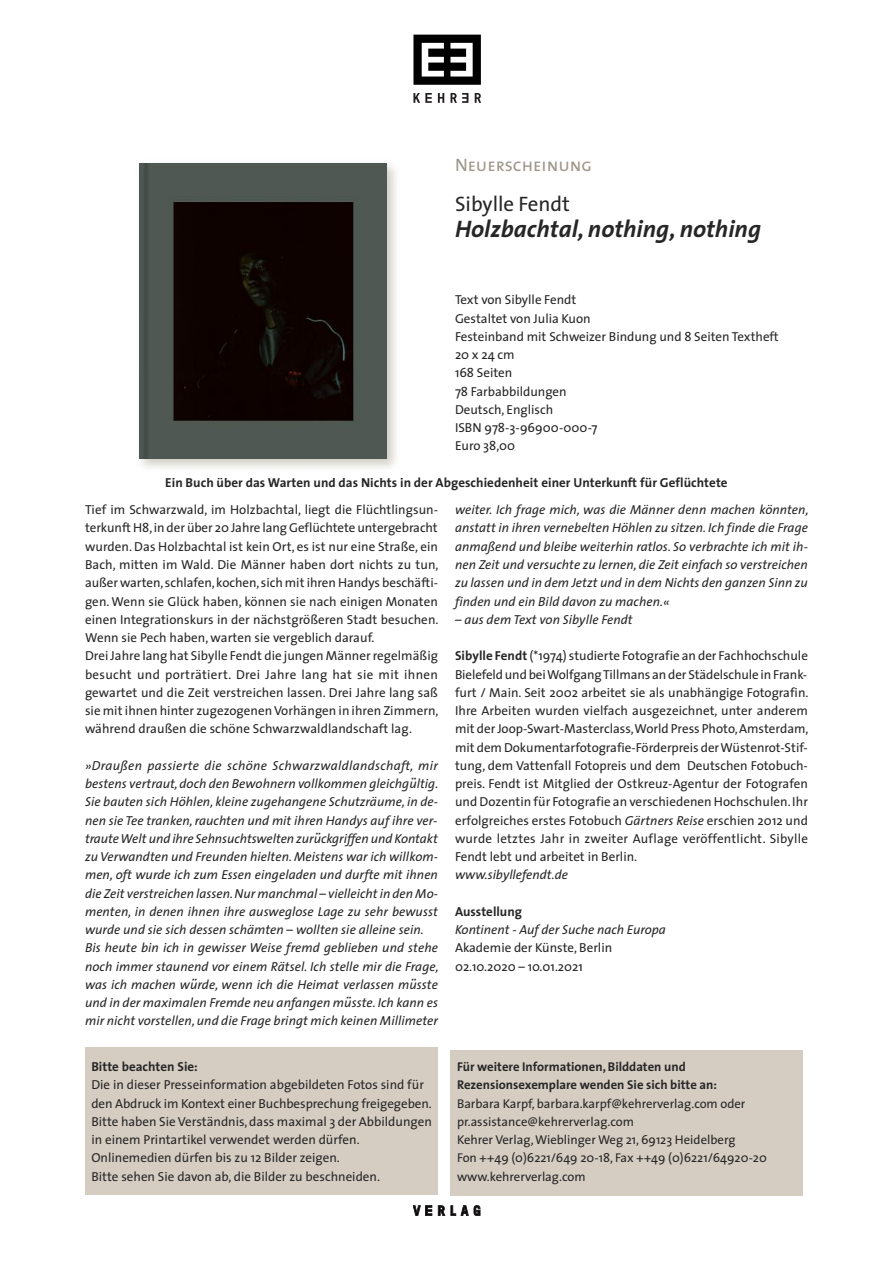
<style>
.page{position:relative;width:893px;height:1263px;background:#fff}
.page>*{position:absolute;margin:0;border:0;box-sizing:border-box;transform-origin:0 0}
.t1{font:italic 700 24px "The Sans";color:#272627}
.t2{font:21px "The Sans";color:#272627}
.t3{font:18px "The Sans Caps";color:#a0988c}
.t4{font:13.05px/18.3px "The Sans";color:#272627}
.t5{font:italic 13.05px/18.3px "The Sans";letter-spacing:.005em;color:#272627}
.t6{font:700 13.05px "The Sans";letter-spacing:.005em;color:#272627}
.t7{font:12.75px/18.3px "The Sans";color:#272627}
.t8{font:700 12.75px/18.3px "The Sans";color:#272627}
.s1{font-family:"Menlo";font-weight:700}
.s2{font-weight:700}
.s3{font-style:italic}
</style>
<div class="page">
<svg style="left:475px;top:93px;width:6px;height:10px"></svg>
<svg style="left:413px;top:93px;width:19px;height:10px"></svg>
<svg style="left:438px;top:93px;width:6px;height:10px"></svg>
<svg style="left:450px;top:93px;width:18px;height:10px"></svg>
<svg style="left:413px;top:35px;width:68px;height:50px"></svg>
<svg style="left:438px;top:1205px;width:7px;height:11px"></svg>
<svg style="left:451px;top:1205px;width:29px;height:11px"></svg>
<svg style="left:413px;top:1205px;width:19px;height:11px"></svg>
<div style="left:85px;top:1047px;width:353px;height:148px;background:#d5cdc1"></div>
<img style="left:139px;top:163px;width:257px;height:306px">
<img style="left:139px;top:163px;width:247px;height:295px">
<div style="left:450px;top:1050px;width:353px;height:146px;background:#d5cdc1"></div>
<h3 class="t3" style="left:455px;top:159px;width:139px">Neuerscheinung</h3>
<h2 class="t2" style="left:455px;top:196px;width:117px">Sibylle Fendt</h2>
<h1 class="t1" style="left:455px;top:219px;width:307px">Holzbachtal, nothing, nothing</h1>
<p class="t4" style="left:455px;top:292px;width:325px">Text von Sibylle Fendt<br>Gestaltet von Julia Kuon<br>Festeinband mit Schweizer Bindung und 8 Seiten Textheft<br>20x24cm<br>168 Seiten<br>78 Farbabbildungen<br>Deutsch, Englisch<br>ISBN 978-3-96900-000-7<br>Euro 38,00</p>
<p class="t6" style="left:165px;top:477px;width:564px">Ein Buch über das Warten und das Nichts in der Abgeschiedenheit einer Unterkunft für Geflüchtete</p>
<p class="t4" style="left:85px;top:502px;width:355px">Tief im Schwarzwald, im Holzbachtal, liegt die Flüchtlingsun&shy;terkunft H8,in der über 20 Jahre lang Geflüchtete untergebracht wurden. Das Holzbachtal ist kein Ort, es ist nur eine Straße, ein Bach, mitten im Wald. Die Männer haben dort nichts zu tun, außer warten,schlafen,kochen,sich mit ihren Handys beschäfti&shy;gen. Wenn sie Glück haben, können sie nach einigen Monaten einen Integrationskurs in der nächstgrößeren Stadt besuchen.<br>Wenn sie Pech haben, warten sie vergeblich darauf.<br>Drei Jahre lang hat Sibylle Fendt die jungen Männer regelmäßig besucht und porträtiert. Drei Jahre lang hat sie mit ihnen gewartet und die Zeit verstreichen lassen. Drei Jahre lang saß sie mit ihnen hinter zugezogenenVorhängen in ihren Zimmern, während draußen die schöne Schwarzwaldlandschaft lag.</p>
<p class="t5" style="left:85px;top:757px;width:355px">»Draußen passierte die schöne Schwarzwaldlandschaft, mir bestens vertraut,doch den Bewohnern vollkommen gleichg<span class="s1">̈</span>ultig.<br>Sie bauten sich Höhlen, kleine zugehangene Schutzräume, in de&shy;nen sie Tee tranken,rauchten und mit ihren Handys auf ihre ver&shy;trauteWelt und ihre Sehnsuchtswelten zur<span class="s1">̈</span>uckgriffen und Kontakt zu Verwandten und Freunden hielten. Meistens war ich willkom&shy;men, oft wurde ich zum Essen eingeladen und durfte mit ihnen die Zeit verstreichen lassen.Nur manchmal – vielleicht in den Mo&shy;menten, in denen ihnen ihre ausweglose Lage zu sehr bewusst wurde und sie sich dessen schämten – wollten sie alleine sein.<br>Bis heute bin ich in gewisser Weise fremd geblieben und stehe noch immer staunend vor einem Rätsel. Ich stelle mir die Frage, was ich machen w<span class="s1">̈</span>urde, wenn ich die Heimat verlassen m<span class="s1">̈</span>usste und in der maximalen Fremde neu anfangen m<span class="s1">̈</span>usste. Ich kann es mir nicht vorstellen, und die Frage bringt mich keinen Millimeter</p>
<p class="t6" style="left:91px;top:1061px;width:108px">Bitte beachten Sie:</p>
<p class="t4" style="left:91px;top:1077px;width:342px">Die in dieser Presseinformation abgebildeten Fotos sind für den Abdruck im Kontext einer Buchbesprechung freigegeben.<br>Bitte haben Sie Verständnis, dass maximal 3 der Abbildungen in einem Printartikel verwendet werden dürfen.<br>Onlinemedien dürfen bis zu 12 Bilder zeigen.<br>Bitte sehen Sie davon ab, die Bilder zu beschneiden.</p>
<p class="t5" style="left:455px;top:502px;width:355px;text-align:justify">weiter. Ich frage mich, was die Männer denn machen könnten, anstatt in ihren vernebelten Höhlen zu sitzen. Ich finde die Frage anmaßend und bleibe weiterhin ratlos. So verbrachte ich mit ih&shy;nen Zeit und versuchte zu lernen, die Zeit einfach so verstreichen zu lassen und in dem Jetzt und in dem Nichts den ganzen Sinn zu finden und ein Bild davon zu machen.«</p>
<p class="t5" style="left:455px;top:611px;width:179px">– aus dem Text von Sibylle Fendt</p>
<p class="t4" style="left:455px;top:648px;width:355px;text-align:justify"><span class="s2">Sibylle Fendt</span> (*1974) studierte Fotografie an der Fachhochschule Bielefeldund beiWolfgangTillmans ander Städelschule inFrank&shy;furt / Main. Seit 2002 arbeitet sie als unabhängige Fotografin.<br>Ihre Arbeiten wurden vielfach ausgezeichnet, unter anderem mit derJoop-Swart-Masterclass,World Press Photo,Amsterdam, mit dem Dokumentarfotografie-Förderpreis derWüstenrot-Stif&shy;tung, dem Vattenfall Fotopreis und dem Deutschen Fotobuch&shy;preis. Fendt ist Mitglied der Ostkreuz-Agentur der Fotografen und Dozentin für Fotografie an verschiedenen Hochschulen.Ihr erfolgreiches erstes Fotobuch <span class="s3">Gärtners Reise</span> erschien 2012 und wurde letztes Jahr in zweiter Auflage veröffentlicht. Sibylle Fendt lebt und arbeitet in Berlin.</p>
<p class="t5" style="left:455px;top:867px;width:115px">www.sibyllefendt.de</p>
<p class="t6" style="left:455px;top:906px;width:69px">Ausstellung</p>
<p class="t5" style="left:455px;top:922px;width:212px">Kontinent - Auf der Suche nach Europa</p>
<p class="t4" style="left:455px;top:940px;width:159px">Akademie der Künste, Berlin<br>02.10.2020 – 10.01.2021</p>
<p class="t8" style="left:457px;top:1059px;width:261px">Für weitere Informationen, Bilddaten und<br>Rezensionsexemplare wenden Sie sich bitte an:</p>
<p class="t7" style="left:457px;top:1095px;width:311px">Barbara Karpf, barbara.karpf@kehrerverlag.com oder pr.assistance@kehrerverlag.com<br>Kehrer Verlag,Wieblinger Weg 21, 69123 Heidelberg<br>Fon ++49 (0)6221/649 20-18, Fax ++49 (0)6221/64920-20 www.kehrerverlag.com</p>
</div>
